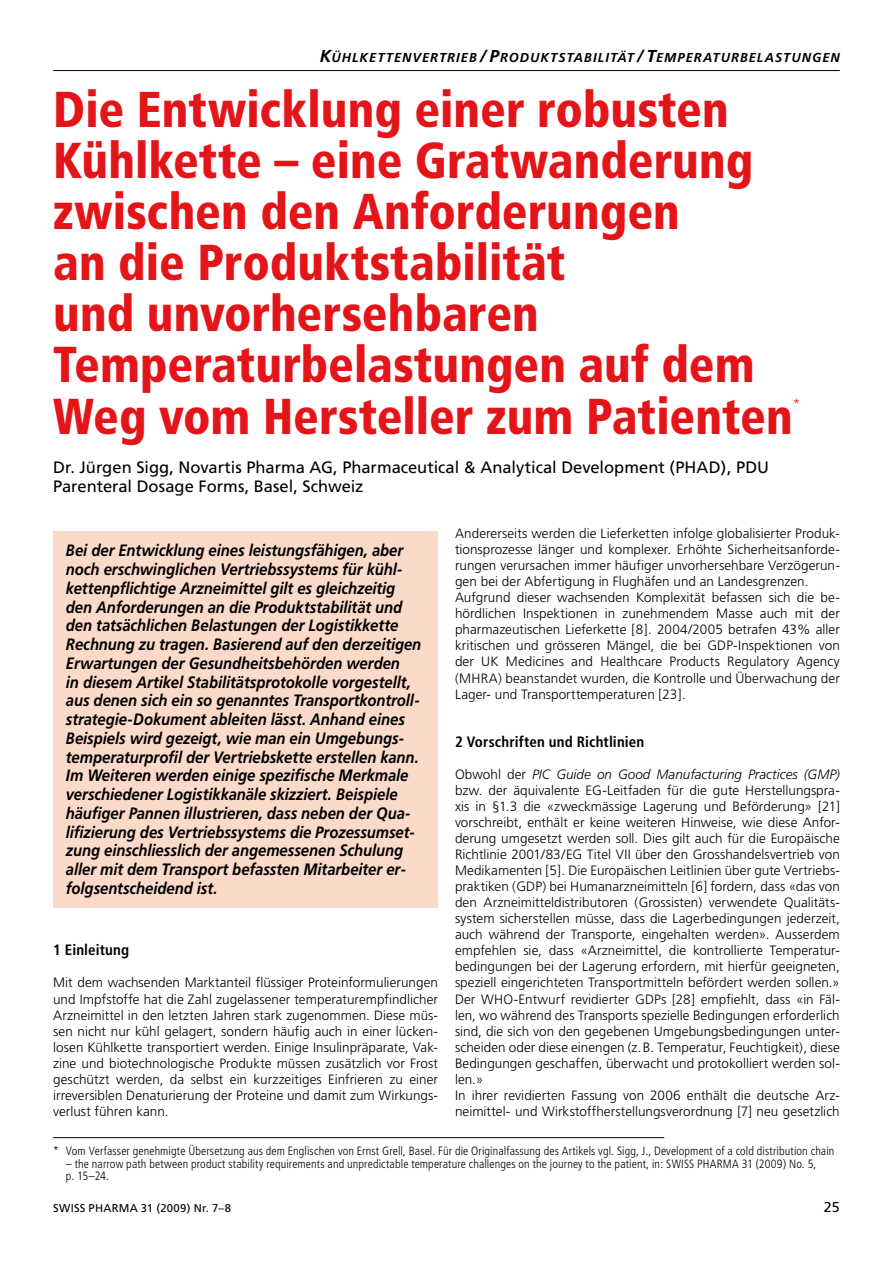
<style>
.page{position:relative;width:893px;height:1263px;background:#fff}
.page>*{position:absolute;margin:0;border:0;box-sizing:border-box;transform-origin:0 0}
.t1{font:900 condensed 50.4px/51px "Frutiger";color:#e31519;scale:.95 1}
.t2{font:italic 700 16.5px/18.8px "Frutiger";letter-spacing:-.005em;color:#000;scale:.9 1}
.t3{font:16.5px/19.5px "Frutiger";color:#000}
.t4{font:700 condensed 15px "Frutiger";letter-spacing:.01em;color:#000}
.t5{font:14.25px "Frutiger";color:#000}
.t6{font:300 13.5px/16px "Frutiger";letter-spacing:.005em;color:#000}
.t7{font:300 13.5px "Frutiger";color:#e31519}
.t8{font:italic 700 12.9px "Frutiger";letter-spacing:.075em;color:#000}
.t9{font:300 condensed 12px/12.8px "Frutiger";letter-spacing:.01em;color:#000}
.t10{font:11.25px "Frutiger";letter-spacing:.02em;color:#000}
.s1{font-size:17.25px}
.s2{font-style:italic}
</style>
<div class="page">
<hr style="left:53px;top:70px;width:787px;height:1px;background:#000">
<div style="left:53px;top:531px;width:385px;height:376px;background:#fbdac9"></div>
<hr style="left:53px;top:1137px;width:611px;height:1px;background:#000">
<p class="t8" style="left:320px;top:50px;width:522px"><span class="s1">K</span>ÜHLKETTENVERTRIEB <span class="s1">/ P</span>RODUKTSTABILITÄT <span class="s1">/ T</span>EMPERATURBELAS TUNGEN</p>
<h1 class="t1" style="left:53px;top:84px;width:780px">Die Entwicklung einer robusten<br>Kühlkette – eine Gratwanderung zwischen den Anforderungen<br>an die Produktstabilität<br>und unvorhersehbaren<br>Temperaturbelastungen auf dem<br>Weg vom Hersteller zum Patienten</h1>
<p class="t7" style="left:793px;top:396px;width:9px">*</p>
<p class="t3" style="left:53px;top:458px;width:717px">Dr. Jürgen Sigg, Novartis Pharma AG, Pharmaceutical &amp; Analytical Development (PHAD), PDU<br>Parenteral Dosage Forms, Basel, Schweiz</p>
<p class="t2" style="left:66px;top:541px;width:396px">Bei der Entwicklung eines leistungsfähigen, aber noch erschwinglichen Vertriebssystems für kühl&shy;kettenpflichtige Arzneimittel gilt es gleichzeitig den Anforderungen an die Produktstabilität und den tatsächlichen Belastungen der Logistikkette Rechnung zu tragen. Basierend auf den derzeitigen Erwartungen der Gesundheitsbehörden werden<br>in diesem Artikel Stabilitätsprotokolle vorgestellt, aus denen sich ein so genanntes Transportkontroll&shy;strategie-Dokument ableiten lässt. Anhand eines Beispiels wird gezeigt, wie man ein Umgebungs&shy;temperaturprofil der Vertriebskette erstellen kann.<br>Im Weiteren werden einige spezifische Merkmale verschiedener Logistikkanäle skizziert. Beispiele häufiger Pannen illustrieren, dass neben der Qua&shy;lifizierung des Vertriebssystems die Prozessumset&shy;zung einschliesslich der angemessenen Schulung aller mit dem Transport befassten Mitarbeiter er&shy;folgsentscheidend ist.</p>
<p class="t4" style="left:53px;top:941px;width:78px">1 Einleitung</p>
<p class="t6" style="left:53px;top:975px;width:386px;text-align:justify">Mit dem wachsenden Marktanteil flüssiger Proteinformulierungen und Impfstoffe hat die Zahl zugelassener temperaturempfindlicher Arzneimittel in den letzten Jahren stark zugenommen. Diese müs&shy;sen nicht nur kühl gelagert, sondern häufig auch in einer lücken&shy;losen Kühlkette transportiert werden. Einige Insulinpräparate, Vak&shy;zine und biotechnologische Produkte müssen zusätzlich vor Frost geschützt werden, da selbst ein kurzzeitiges Einfrieren zu einer irreversiblen Denaturierung der Proteine und damit zum Wirkungs&shy;verlust führen kann.</p>
<p class="t6" style="left:455px;top:525px;width:386px">Andererseits werden die Lieferketten infolge globalisierter Produk&shy;tionsprozesse länger und komplexer. Erhöhte Sicherheitsanforde&shy;rungen verursachen immer häufiger unvorhersehbare Verzögerun&shy;gen bei der Abfertigung in Flughäfen und an Landesgrenzen.<br>Aufgrund dieser wachsenden Komplexität befassen sich die be&shy;hördlichen Inspektionen in zunehmendem Masse auch mit der pharmazeutischen Lieferkette [8]. 2004/2005 betrafen 43% aller kritischen und grösseren Mängel, die bei GDP-Inspektionen von der UK Medicines and Healthcare Products Regulatory Agency (MHRA) beanstandet wurden, die Kontrolle und Überwachung der Lager- und Transporttemperaturen [23].</p>
<p class="t4" style="left:455px;top:732px;width:191px">2 Vorschriften und Richtlinien</p>
<p class="t6" style="left:455px;top:766px;width:386px">Obwohl der <span class="s2">PIC Guide on Good Manufacturing Practices (GMP) </span>bzw. der äquivalente EG-Leitfaden für die gute Herstellungspra&shy;xis in §1.3 die «zweckmässige Lagerung und Beförderung» [21] vorschreibt, enthält er keine weiteren Hinweise, wie diese Anfor&shy;derung umgesetzt werden soll. Dies gilt auch für die Europäische Richtlinie 2001/83/EG Titel VII über den Grosshandelsvertrieb von Medikamenten [5]. Die Europäischen Leitlinien über gute Vertriebs&shy;praktiken (GDP) bei Humanarzneimitteln [6] fordern, dass «das von den Arzneimitteldistributoren (Grossisten) verwendete Qualitäts&shy;system sicherstellen müsse, dass die Lagerbedingungen jederzeit, auch während der Transporte, eingehalten werden». Ausserdem empfehlen sie, dass «Arzneimittel, die kontrollierte Temperatur&shy;bedingungen bei der Lagerung erfordern, mit hierfür geeigneten, speziell eingerichteten Transportmitteln befördert werden sollen.» Der WHO-Entwurf revidierter GDPs [28] empfiehlt, dass «in Fäl&shy;len, wo während des Transports spezielle Bedingungen erforderlich sind, die sich von den gegebenen Umgebungsbedingungen unter&shy;scheiden oder diese einengen (z.B. Temperatur, Feuchtigkeit), diese Bedingungen geschaffen, überwacht und protokolliert werden sol&shy;len.»<br>In ihrer revidierten Fassung von 2006 enthält die deutsche Arz&shy;neimittel- und Wirkstoffherstellungsverordnung [7] neu gesetzlich</p>
<p class="t9" style="left:53px;top:1144px;width:783px">* Vom Verfasser genehmigte Übersetzung aus dem Englischen von Ernst Grell, Basel. Für die Originalfassung des Artikels vgl. Sigg, J., Development of a cold distribution chain</p>
<p class="t9" style="left:66px;top:1157px;width:752px">– the narrow path between product stability requirements and unpredictable temperature challenges on the journey to the patient, in: SWISS PHARMA 31 (2009) No. 5, p. 15–24.</p>
<p class="t10" style="left:53px;top:1202px;width:179px">SWISS PHARMA 31 (2009) Nr. 7–8</p>
<p class="t5" style="left:824px;top:1199px;width:17px">25</p>
</div>
